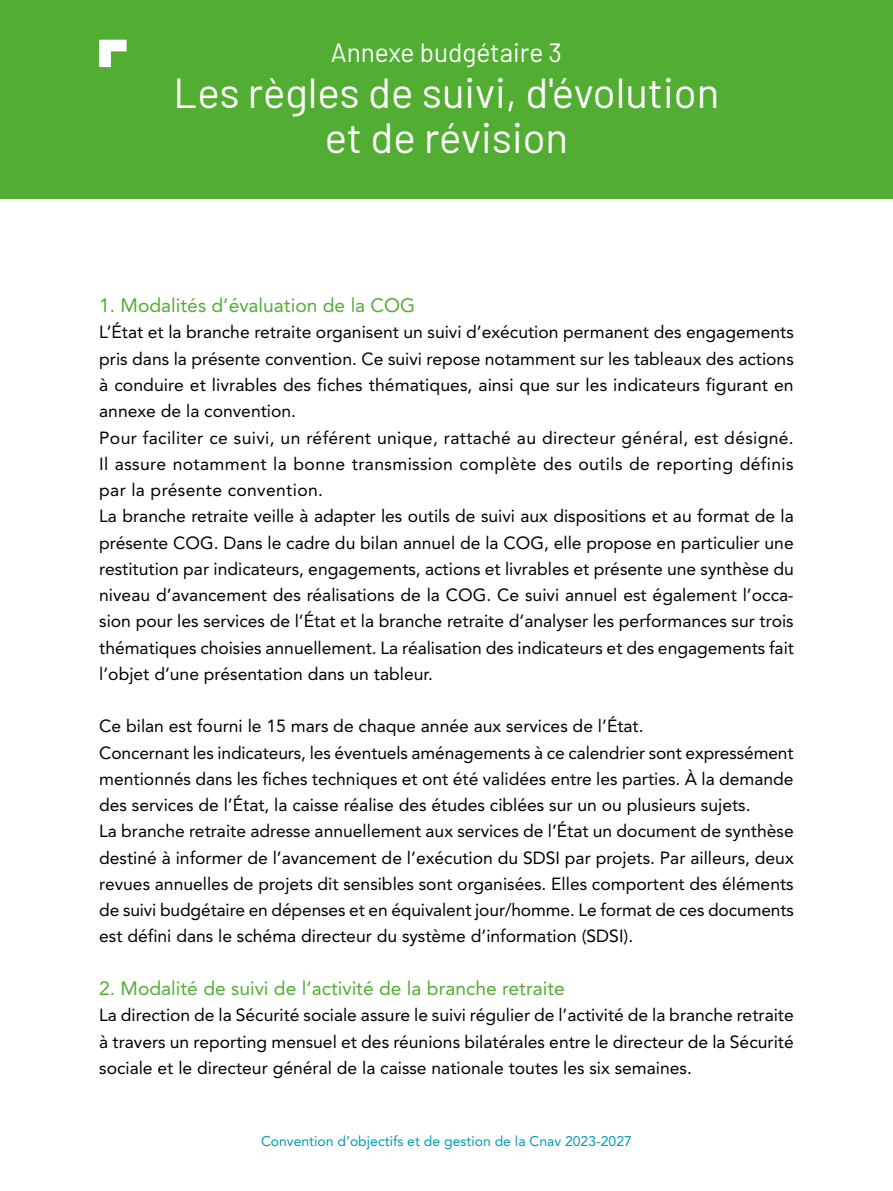
<style>
.page{position:relative;width:893px;height:1191px;background:#fff}
.page>*{position:absolute;margin:0;border:0;box-sizing:border-box;transform-origin:0 0}
.TITRES_ANNEXES_-_H2{font:42px/45.5px "Barlow";color:#fff;text-align:center}
.TITRES_ANNEXES_-_H2-2{font:26.25px "Barlow";color:#fff}
.ANNEXES_sous-sous-ti{font:19.25px "Avenir LT Std";color:#52ae32}
.Texte_courant__-_2_c{font:17.5px/26.2px "Avenir LT Std";color:#000;text-align:justify}
.t1{font:14px "Avenir LT Std";color:#0099b3}
</style>
<div class="page">
<div style="left:0;top:0;width:893px;height:198px;background:#52ae32"></div>
<svg style="left:99px;top:40px;width:28px;height:27px"></svg>
<p class="TITRES_ANNEXES_-_H2-2" style="left:331px;top:34px;width:233px">Annexe budgétaire 3</p>
<p class="TITRES_ANNEXES_-_H2" style="left:173px;top:67px;width:547px">Les règles de suivi, d'évolution et de révision</p>
<p class="ANNEXES_sous-sous-ti" style="left:99px;top:294px;width:317px">1. Modalités d’évaluation de la COG</p>
<p class="Texte_courant__-_2_c" style="left:99px;top:319px;width:696px">L’État et la branche retraite organisent un suivi d’exécution permanent des engagements pris dans la présente convention. Ce suivi repose notamment sur les tableaux des actions à conduire et livrables des fiches thématiques, ainsi que sur les indicateurs figurant en annexe de la convention.</p>
<p class="Texte_courant__-_2_c" style="left:99px;top:424px;width:696px">Pour faciliter ce suivi, un référent unique, rattaché au directeur général, est désigné.<br>Il assure notamment la bonne transmission complète des outils de reporting définis par la présente convention.</p>
<p class="Texte_courant__-_2_c" style="left:99px;top:503px;width:696px">La branche retraite veille à adapter les outils de suivi aux dispositions et au format de la présente COG. Dans le cadre du bilan annuel de la COG, elle propose en particulier une restitution par indicateurs, engagements, actions et livrables et présente une synthèse du niveau d’avancement des réalisations de la COG. Ce suivi annuel est également l’occa&shy;sion pour les services de l’État et la branche retraite d’analyser les performances sur trois thématiques choisies annuellement. La réalisation des indicateurs et des engagements fait l’objet d’une présentation dans un tableur.</p>
<p class="Texte_courant__-_2_c" style="left:99px;top:713px;width:546px">Ce bilan est fourni le 15 mars de chaque année aux services de l’État.</p>
<p class="Texte_courant__-_2_c" style="left:99px;top:739px;width:696px">Concernant les indicateurs, les éventuels aménagements à ce calendrier sont expressément mentionnés dans les fiches techniques et ont été validées entre les parties. À la demande des services de l’État, la caisse réalise des études ciblées sur un ou plusieurs sujets.</p>
<p class="Texte_courant__-_2_c" style="left:99px;top:818px;width:696px">La branche retraite adresse annuellement aux services de l’État un document de synthèse destiné à informer de l’avancement de l’exécution du SDSI par projets. Par ailleurs, deux revues annuelles de projets dit sensibles sont organisées. Elles comportent des éléments de suivi budgétaire en dépenses et en équivalent jour/homme. Le format de ces documents est défini dans le schéma directeur du système d’information (SDSI).</p>
<p class="ANNEXES_sous-sous-ti" style="left:99px;top:977px;width:467px">2. Modalité de suivi de l’activité de la branche retraite</p>
<p class="Texte_courant__-_2_c" style="left:99px;top:1002px;width:696px">La direction de la Sécurité sociale assure le suivi régulier de l’activité de la branche retraite à travers un reporting mensuel et des réunions bilatérales entre le directeur de la Sécurité sociale et le directeur général de la caisse nationale toutes les six semaines.</p>
<p class="t1" style="left:261px;top:1133px;width:372px">Convention d’objectifs et de gestion de la Cnav 2023-2027</p>
</div>
